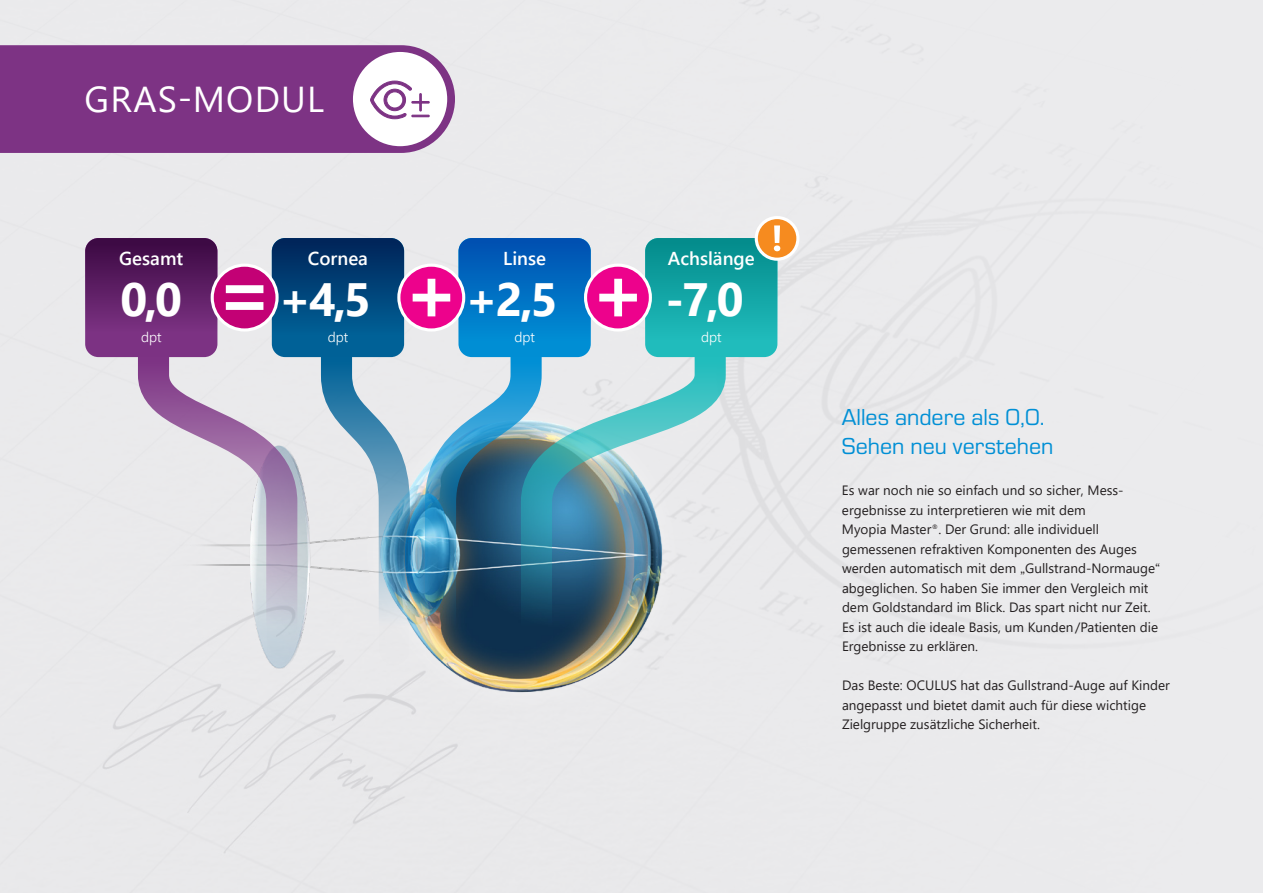
<style>
.page{position:relative;width:1263px;height:893px;background:#eaeaec}
.page>*{position:absolute;margin:0;border:0;box-sizing:border-box;transform-origin:0 0}
.t1{font:700 46.65px "Segoe UI";color:#fff}
.t2{font:36px "Segoe UI";letter-spacing:.035em;color:#fff}
.t3{font:24px/28.5px "Eurostile";color:#008fd5}
.t4{font:600 18.6px "Segoe UI";color:#fff}
.t5{font:300 13.95px "Segoe UI";color:#fff}
.t6{font:13.5px/19.5px "Segoe UI";color:#231f20}
</style>
<div class="page">
<img style="left:121px;top:359px;width:658px;height:390px">
<img style="left:423px;top:338px;width:96px;height:330px">
<svg style="left:319px;top:338px;width:92px;height:330px;background:#baceda"></svg>
<img style="left:519px;top:338px;width:208px;height:330px">
<svg style="left:136px;top:338px;width:163px;height:330px;background:#d8d1dc"></svg>
<div style="left:85px;top:238px;width:132px;height:119px;background:linear-gradient(to bottom,#3c0a43,#87398e);border-radius:13px"></div>
<div style="left:272px;top:238px;width:132px;height:119px;background:linear-gradient(to bottom,#01255a,#016ba1);border-radius:13px"></div>
<div style="left:458px;top:238px;width:133px;height:119px;background:linear-gradient(to bottom,#014fb0,#0195d8);border-radius:13px"></div>
<div style="left:645px;top:238px;width:132px;height:119px;background:linear-gradient(to bottom,#058c8c,#23c2c2);border-radius:13px"></div>
<div style="left:756px;top:218px;width:42px;height:41px;background:#f68b1f;border-radius:50%"></div>
<div style="left:755px;top:216px;width:44px;height:45px;border:3px solid #fff;border-radius:50%"></div>
<svg style="left:774px;top:225px;width:6px;height:26px"></svg>
<div style="left:212px;top:265px;width:65px;height:65px;background:#c30175;border-radius:50%"></div>
<div style="left:211px;top:264px;width:68px;height:68px;border:3px solid #fff;border-radius:50%"></div>
<svg style="left:226px;top:285px;width:37px;height:25px"></svg>
<svg style="left:585px;top:265px;width:65px;height:65px;background:#ef1e99"></svg>
<div style="left:584px;top:264px;width:68px;height:68px;border:3px solid #fff;border-radius:50%"></div>
<svg style="left:599px;top:279px;width:38px;height:37px"></svg>
<svg style="left:399px;top:265px;width:65px;height:65px;background:#ef1f99"></svg>
<div style="left:397px;top:264px;width:68px;height:68px;border:3px solid #fff;border-radius:50%"></div>
<svg style="left:413px;top:279px;width:37px;height:37px"></svg>
<div style="left:0;top:45px;width:455px;height:108px;background:#7d3384"></div>
<div style="left:353px;top:52px;width:94px;height:94px;background:#fff;border-radius:50%"></div>
<svg style="left:370px;top:81px;width:60px;height:38px"></svg>
<h2 class="t2" style="left:85px;top:65px;width:241px">GRAS-MODUL</h2>
<h3 class="t4" style="left:119px;top:241px;width:65px">Gesamt</h3>
<h1 class="t1" style="left:120px;top:255px;width:63px">0,0</h1>
<p class="t5" style="left:141px;top:323px;width:22px">dpt</p>
<h3 class="t4" style="left:308px;top:241px;width:62px">Cornea</h3>
<h1 class="t1" style="left:279px;top:255px;width:94px">+4,5</h1>
<p class="t5" style="left:328px;top:323px;width:22px">dpt</p>
<h3 class="t4" style="left:503px;top:241px;width:44px">Linse</h3>
<h1 class="t1" style="left:465px;top:255px;width:94px">+2,5</h1>
<p class="t5" style="left:514px;top:323px;width:22px">dpt</p>
<h3 class="t4" style="left:668px;top:241px;width:88px">Achslänge</h3>
<h1 class="t1" style="left:666px;top:255px;width:80px">-7,0</h1>
<p class="t5" style="left:701px;top:323px;width:22px">dpt</p>
<h3 class="t3" style="left:842px;top:402px;width:213px">Alles andere als 0,0.<br>Sehen neu verstehen</h3>
<p class="t6" style="left:842px;top:480px;width:320px">Es war noch nie so einfach und so sicher, Mess&shy;ergebnisse zu interpretieren wie mit dem<br>Myopia Master<sup>®</sup>. Der Grund: alle individuell gemessenen refraktiven Komponenten des Auges werden automatisch mit dem „Gullstrand-Normauge“ abgeglichen. So haben Sie immer den Vergleich mit dem Goldstandard im Blick. Das spart nicht nur Zeit.<br>Es ist auch die ideale Basis, um Kunden/Patienten die Ergebnisse zu erklären.</p>
<p class="t6" style="left:842px;top:675px;width:329px">Das Beste: OCULUS hat das Gullstrand-Auge auf Kinder angepasst und bietet damit auch für diese wichtige<br>Zielgruppe zusätzliche Sicherheit.</p>
</div>
